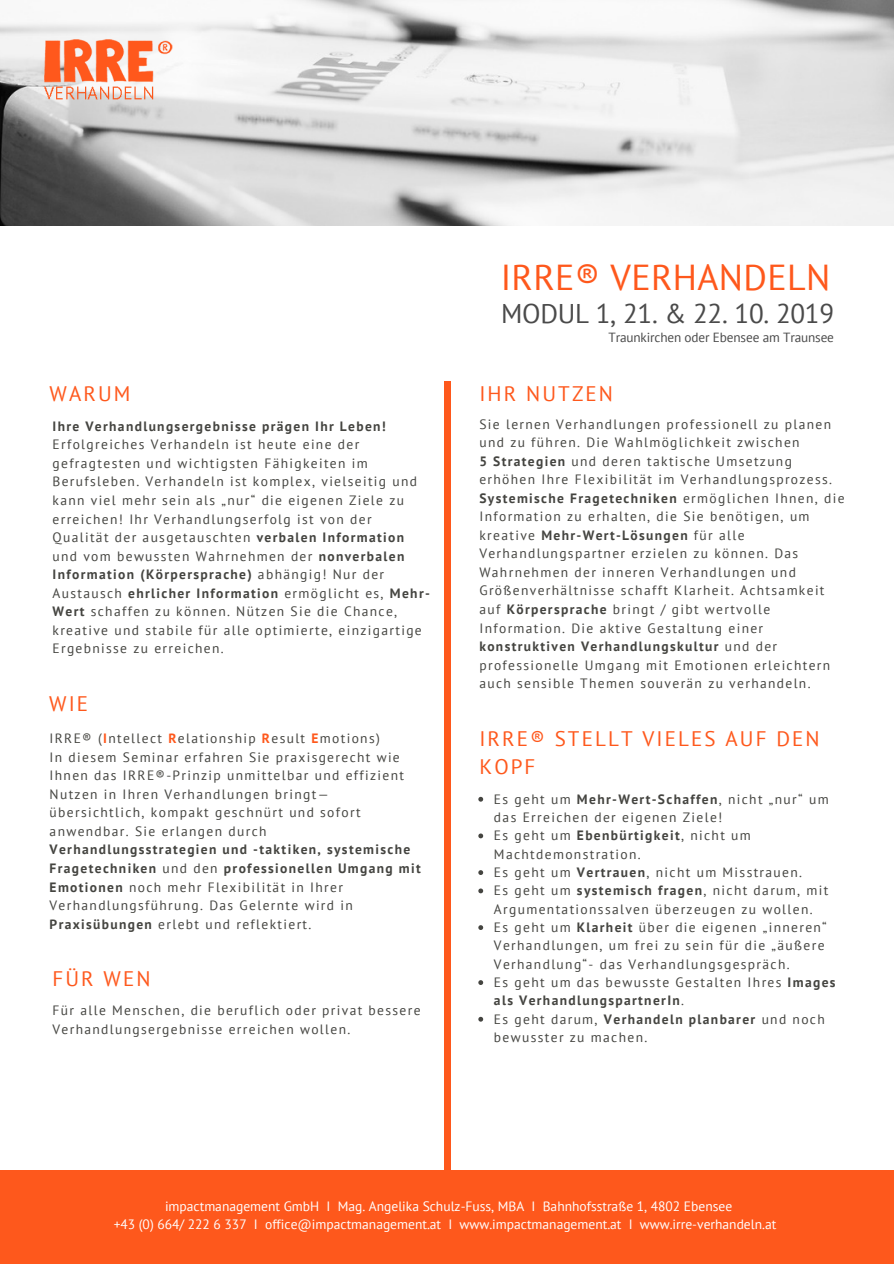
<style>
.page{position:relative;width:894px;height:1264px;background:#fff}
.page>*{position:absolute;margin:0;border:0;box-sizing:border-box;transform-origin:0 0}
.t1{font:36px "PT Sans";letter-spacing:.01em;color:#fe581c}
.t2{font:27px "PT Sans";letter-spacing:-.01em;color:#4a4a4a}
.t3{font:21px/28.2px "PT Sans";letter-spacing:.1em;color:#fe581c}
.t4{font:13.5px/18.6px "PT Sans";letter-spacing:.1em;color:#444440}
.t5{font:700 13.5px/18.6px "PT Sans";letter-spacing:.1em;color:#444440}
.t6{font:13.5px/18px "PT Sans";color:#fff;text-align:center}
.t7{font:13.2px "PT Sans";letter-spacing:-.01em;color:#4a4a4a}
.s1{font-weight:700}
.s2{font-weight:700;color:#fe581c}
.s3{font-weight:400}
</style>
<div class="page">
<img style="left:0;top:0;width:893px;height:225px">
<div style="left:0;top:1170px;width:893px;height:93px;background:#fe581c"></div>
<div style="left:443px;top:381px;width:7px;height:810px;background:#fe581c"></div>
<img style="left:44px;top:40px;width:154px;height:59px">
<svg style="left:478px;top:796px;width:5px;height:5px"></svg>
<svg style="left:478px;top:833px;width:5px;height:5px"></svg>
<svg style="left:478px;top:870px;width:5px;height:5px"></svg>
<svg style="left:478px;top:888px;width:5px;height:5px"></svg>
<svg style="left:478px;top:925px;width:5px;height:5px"></svg>
<svg style="left:478px;top:980px;width:5px;height:5px"></svg>
<svg style="left:478px;top:1016px;width:5px;height:5px"></svg>
<h3 class="t3" style="left:50px;top:378px;width:82px">WARUM</h3>
<p class="t5" style="left:52px;top:416px;width:335px">Ihre Verhandlungsergebnisse prägen Ihr Leben!</p>
<p class="t4" style="left:52px;top:435px;width:379px">Erfolgreiches Verhandeln ist heute eine der gefragtesten und wichtigsten Fähigkeiten im Berufsleben. Verhandeln ist komplex, vielseitig und kann viel mehr sein als „nur“ die eigenen Ziele zu erreichen! Ihr Verhandlungserfolg ist von der Qualität der ausgetauschten <span class="s1">verbalen Information </span>und vom bewussten Wahrnehmen der <span class="s1">nonverbalen Information (Körpersprache)</span> abhängig! Nur der Austausch <span class="s1">ehrlicher Information</span> ermöglicht es, <span class="s1">Mehr-Wert</span> schaffen zu können. Nützen Sie die Chance, kreative und stabile für alle optimierte, einzigartige Ergebnisse zu erreichen.</p>
<h3 class="t3" style="left:49px;top:689px;width:40px">WIE</h3>
<p class="t4" style="left:50px;top:729px;width:356px">IRRE® (<span class="s2">I</span>ntellect <span class="s2">R</span>elationship <span class="s2">R</span>esult <span class="s2">E</span>motions)<br>In diesem Seminar erfahren Sie praxisgerecht wie Ihnen das IRRE®-Prinzip unmittelbar und effizient Nutzen in Ihren Verhandlungen bringt— übersichtlich, kompakt geschnürt und sofort anwendbar. Sie erlangen durch</p>
<p class="t5" style="left:50px;top:840px;width:372px">Verhandlungsstrategien und -taktiken, systemische Fragetechniken <span class="s3">und den</span> professionellen Umgang mit Emotionen <span class="s3">noch mehr Flexibilität in Ihrer Verhandlungsführung. Das Gelernte wird in </span>Praxisübungen <span class="s3">erlebt und reflektiert.</span></p>
<h3 class="t3" style="left:52px;top:964px;width:100px">FÜR WEN</h3>
<p class="t4" style="left:52px;top:1001px;width:369px">Für alle Menschen, die beruflich oder privat bessere<br>Verhandlungsergebnisse erreichen wollen.</p>
<h1 class="t1" style="left:500px;top:253px;width:331px">IRRE® VERHANDELN</h1>
<h2 class="t2" style="left:501px;top:296px;width:334px">MODUL 1, 21. &amp; 22. 10. 2019</h2>
<p class="t7" style="left:608px;top:329px;width:227px">Traunkirchen oder Ebensee am Traunsee</p>
<h3 class="t3" style="left:479px;top:378px;width:135px">IHR NUTZEN</h3>
<p class="t4" style="left:479px;top:414px;width:366px">Sie lernen Verhandlungen professionell zu planen und zu führen. Die Wahlmöglichkeit zwischen<br><span class="s1">5 Strategien</span> und deren taktische Umsetzung erhöhen Ihre Flexibilität im Verhandlungsprozess.<br><span class="s1">Systemische Fragetechniken</span> ermöglichen Ihnen, die Information zu erhalten, die Sie benötigen, um kreative <span class="s1">Mehr-Wert-Lösungen</span> für alle Verhandlungspartner erzielen zu können. Das Wahrnehmen der inneren Verhandlungen und Größenverhältnisse schafft Klarheit. Achtsamkeit auf <span class="s1">Körpersprache</span> bringt / gibt wertvolle Information. Die aktive Gestaltung einer <span class="s1">konstruktiven Verhandlungskultur</span> und der professionelle Umgang mit Emotionen erleichtern auch sensible Themen souverän zu verhandeln.</p>
<h3 class="t3" style="left:479px;top:724px;width:342px">IRRE® STELLT VIELES AUF DEN<br>KOPF</h3>
<p class="t4" style="left:494px;top:789px;width:343px">Es geht um <span class="s1">Mehr-Wert-Schaffen</span>, nicht „nur“ um das Erreichen der eigenen Ziele!<br>Es geht um <span class="s1">Ebenbürtigkeit</span>, nicht um Machtdemonstration.<br>Es geht um <span class="s1">Vertrauen</span>, nicht um Misstrauen.<br>Es geht um <span class="s1">systemisch fragen</span>, nicht darum, mit Argumentationssalven überzeugen zu wollen.<br>Es geht um <span class="s1">Klarheit</span> über die eigenen „inneren“ Verhandlungen, um frei zu sein für die „äußere Verhandlung“- das Verhandlungsgespräch.<br>Es geht um das bewusste Gestalten Ihres <span class="s1">Images als VerhandlungspartnerIn</span>.<br>Es geht darum, <span class="s1">Verhandeln planbarer</span> und noch bewusster zu machen.</p>
<p class="t6" style="left:114px;top:1196px;width:664px">impactmanagement GmbH I Mag. Angelika Schulz-Fuss, MBA I Bahnhofsstraße 1, 4802 Ebensee<br>+43 (0) 664/ 222 6 337 I office@impactmanagement.at I www.impactmanagement.at I www.irre-verhandeln.at</p>
</div>
